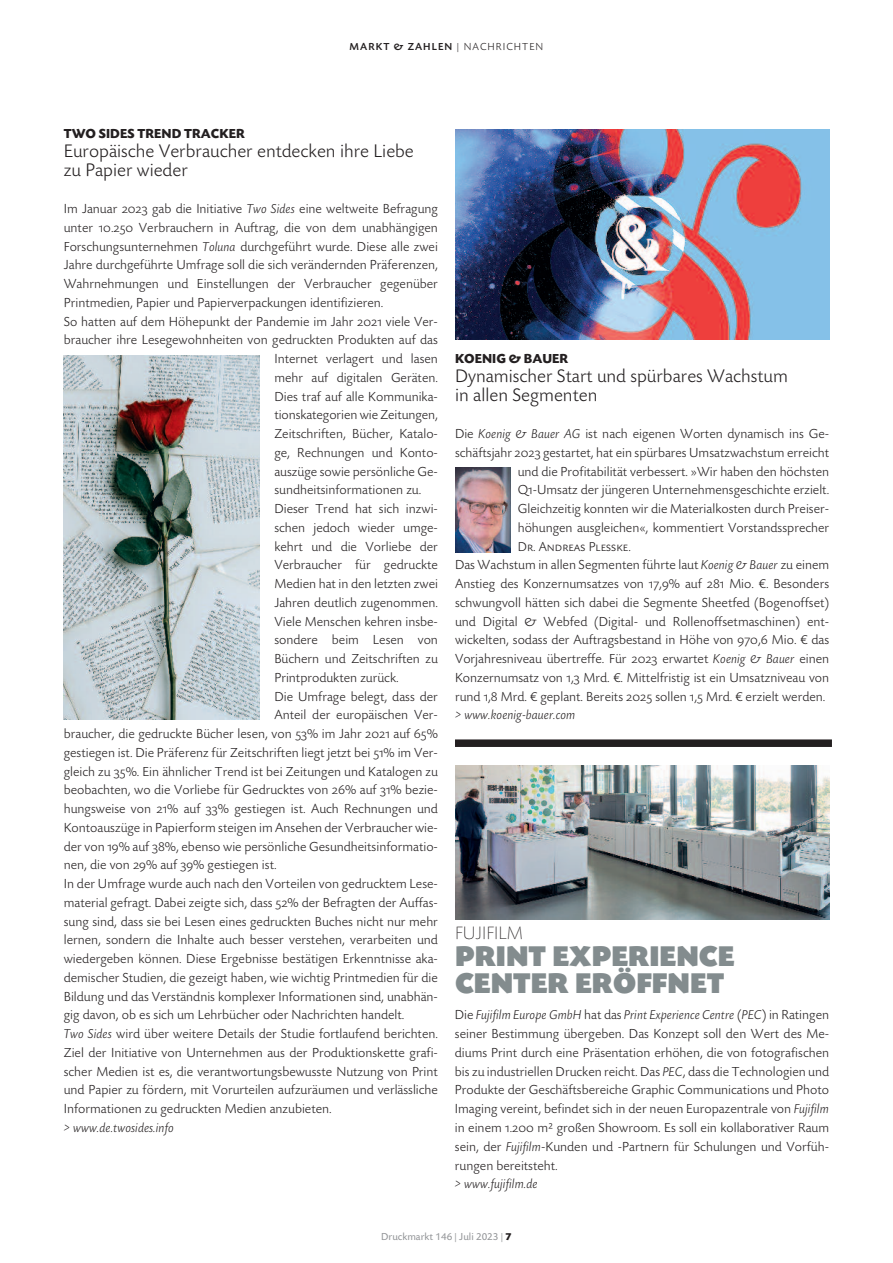
<style>
.page{position:relative;width:893px;height:1263px;background:#fff}
.page>*{position:absolute;margin:0;border:0;box-sizing:border-box;transform-origin:0 0}
.t1{font:30px/27px "Today SB Ultra";color:#838c8e}
.t2{font:300 18.75px/18.8px "Today SB";color:#231f20}
.t3{font:300 expanded 18.75px "Today SB";color:#231f20}
.t4{font:300 13.5px/18.8px "Today SB";color:#231f20;text-align:right}
.t5{font:italic 300 13.5px "Today SB";color:#231f20}
.t6{font:700 13.5px "Today SB";color:#231f20}
.t7{font:13.5px "Today SB Caps Lig";color:#231f20}
.t8{font:500 10.5px "Today SB";letter-spacing:.1em;color:#231f20}
.t9{font:10.5px "Today SB";color:#939598}
.s1{font-weight:300}
.s2{font-family:"Today SB Caps Lig";font-weight:400}
.s3{font-style:italic}
.s4{font-weight:700;color:#231f20}
</style>
<div class="page">
<img style="left:64px;top:355px;width:195px;height:364px">
<img style="left:455px;top:129px;width:374px;height:210px">
<img style="left:455px;top:468px;width:55px;height:85px">
<img style="left:455px;top:765px;width:374px;height:154px">
<div style="left:455px;top:739px;width:377px;height:8px;background:#231f20"></div>
<p class="t8" style="left:350px;top:42px;width:195px">MARKT &amp; ZAHLEN <span class="s1">| NACHRICHTEN</span></p>
<p class="t6" style="left:64px;top:129px;width:183px">TWO SIDES TREND TRACKER</p>
<h2 class="t2" style="left:64px;top:143px;width:352px">Europäische Verbraucher entdecken ihre Liebe zu Papier wieder</h2>
<p class="t4" style="left:64px;top:201px;width:376px">Im Januar <span class="s2">2023</span> gab die Initiative <span class="s3">Two Sides</span> eine weltweite Befragung</p>
<p class="t4" style="left:64px;top:219px;width:376px">unter <span class="s2">10.250</span> Verbrauchern in Auftrag, die von dem unabhängigen</p>
<p class="t4" style="left:64px;top:238px;width:376px">Forschungsunternehmen <span class="s3">Toluna</span> durchgeführt wurde. Diese alle zwei</p>
<p class="t4" style="left:64px;top:257px;width:376px">Jahre durchgeführte Umfrage soll die sich verändernden Präferenzen,</p>
<p class="t4" style="left:64px;top:276px;width:376px">Wahrnehmungen und Einstellungen der Verbraucher gegenüber</p>
<p class="t4" style="left:64px;top:294px;width:321px">Printmedien, Papier und Papierverpackungen identifizieren.</p>
<p class="t4" style="left:64px;top:313px;width:376px">So hatten auf dem Höhepunkt der Pandemie im Jahr <span class="s2">2021</span> viele Ver-</p>
<p class="t4" style="left:64px;top:332px;width:376px">braucher ihre Lesegewohnheiten von gedruckten Produkten auf das</p>
<p class="t4" style="left:274px;top:351px;width:165px">Internet verlagert und lasen</p>
<p class="t4" style="left:274px;top:369px;width:165px">mehr auf digitalen Geräten.</p>
<p class="t4" style="left:274px;top:388px;width:165px">Dies traf auf alle Kommunika-</p>
<p class="t4" style="left:274px;top:407px;width:165px">tionskategorien wie Zeitungen,</p>
<p class="t4" style="left:274px;top:426px;width:165px">Zeitschriften, Bücher, Katalo-</p>
<p class="t4" style="left:274px;top:444px;width:165px">ge, Rechnungen und Konto-</p>
<p class="t4" style="left:274px;top:463px;width:165px">auszüge sowie persönliche Ge-</p>
<p class="t4" style="left:274px;top:482px;width:148px">sundheitsinformationen zu.</p>
<p class="t4" style="left:274px;top:501px;width:165px">Dieser Trend hat sich inzwi-</p>
<p class="t4" style="left:274px;top:519px;width:165px">schen jedoch wieder umge-</p>
<p class="t4" style="left:274px;top:538px;width:165px">kehrt und die Vorliebe der</p>
<p class="t4" style="left:274px;top:557px;width:165px">Verbraucher für gedruckte</p>
<p class="t4" style="left:274px;top:576px;width:165px">Medien hat in den letzten zwei</p>
<p class="t4" style="left:274px;top:594px;width:165px">Jahren deutlich zugenommen.</p>
<p class="t4" style="left:274px;top:613px;width:165px">Viele Menschen kehren insbe-</p>
<p class="t4" style="left:274px;top:632px;width:165px">sondere beim Lesen von</p>
<p class="t4" style="left:274px;top:651px;width:165px">Büchern und Zeitschriften zu</p>
<p class="t4" style="left:274px;top:669px;width:126px">Printprodukten zurück.</p>
<p class="t4" style="left:274px;top:688px;width:165px">Die Umfrage belegt, dass der</p>
<p class="t4" style="left:274px;top:707px;width:165px">Anteil der europäischen Ver-</p>
<p class="t4" style="left:64px;top:726px;width:376px">braucher, die gedruckte Bücher lesen, von <span class="s2">53</span>% im Jahr <span class="s2">2021</span> auf <span class="s2">65</span>%</p>
<p class="t4" style="left:64px;top:744px;width:376px">gestiegen ist. Die Präferenz für Zeitschriften liegt jetzt bei <span class="s2">51</span>% im Ver-</p>
<p class="t4" style="left:64px;top:763px;width:376px">gleich zu <span class="s2">35</span>%. Ein ähnlicher Trend ist bei Zeitungen und Katalogen zu</p>
<p class="t4" style="left:64px;top:782px;width:376px">beobachten, wo die Vorliebe für Gedrucktes von <span class="s2">26</span>% auf <span class="s2">31</span>% bezie-</p>
<p class="t4" style="left:64px;top:801px;width:376px">hungsweise von <span class="s2">21</span>% auf <span class="s2">33</span>% gestiegen ist. Auch Rechnungen und</p>
<p class="t4" style="left:64px;top:819px;width:376px">Kontoauszüge in Papierform steigen im Ansehen der Verbraucher wie-</p>
<p class="t4" style="left:64px;top:838px;width:376px">der von <span class="s2">19</span>% auf <span class="s2">38</span>%, ebenso wie persönliche Gesundheitsinformatio-</p>
<p class="t4" style="left:64px;top:857px;width:214px">nen, die von <span class="s2">29</span>% auf <span class="s2">39</span>% gestiegen ist.</p>
<p class="t4" style="left:64px;top:876px;width:376px">In der Umfrage wurde auch nach den Vorteilen von gedrucktem Lese-</p>
<p class="t4" style="left:64px;top:894px;width:376px">material gefragt. Dabei zeigte sich, dass <span class="s2">52</span>% der Befragten der Auffas-</p>
<p class="t4" style="left:64px;top:913px;width:376px">sung sind, dass sie bei Lesen eines gedruckten Buches nicht nur mehr</p>
<p class="t4" style="left:64px;top:932px;width:376px">lernen, sondern die Inhalte auch besser verstehen, verarbeiten und</p>
<p class="t4" style="left:64px;top:951px;width:376px">wiedergeben können. Diese Ergebnisse bestätigen Erkenntnisse aka-</p>
<p class="t4" style="left:64px;top:969px;width:376px">demischer Studien, die gezeigt haben, wie wichtig Printmedien für die</p>
<p class="t4" style="left:64px;top:988px;width:376px">Bildung und das Verständnis komplexer Informationen sind, unabhän-</p>
<p class="t4" style="left:64px;top:1007px;width:342px">gig davon, ob es sich um Lehrbücher oder Nachrichten handelt.</p>
<p class="t4" style="left:64px;top:1026px;width:376px"><span class="s3">Two Sides</span> wird über weitere Details der Studie fortlaufend berichten.</p>
<p class="t4" style="left:64px;top:1044px;width:376px">Ziel der Initiative von Unternehmen aus der Produktionskette grafi-</p>
<p class="t4" style="left:64px;top:1063px;width:376px">scher Medien ist es, die verantwortungsbewusste Nutzung von Print</p>
<p class="t4" style="left:64px;top:1082px;width:376px">und Papier zu fördern, mit Vorurteilen aufzuräumen und verlässliche</p>
<p class="t4" style="left:64px;top:1101px;width:269px">Informationen zu gedruckten Medien anzubieten.</p>
<p class="t5" style="left:64px;top:1119px;width:112px">&gt; www.de.twosides.info</p>
<p class="t6" style="left:455px;top:354px;width:115px">KOENIG &amp; BAUER</p>
<h2 class="t2" style="left:455px;top:368px;width:334px">Dynamischer Start und spürbares Wachstum in allen Segmenten</h2>
<p class="t4" style="left:455px;top:426px;width:376px">Die <span class="s3">Koenig &amp; Bauer AG</span> ist nach eigenen Worten dynamisch ins Ge&shy;schäftsjahr <span class="s2">2023</span> gestartet, hat ein spürbares Umsatzwachstum erreicht und die Profitabilität verbessert. »Wir haben den höchsten Q<span class="s2">1-</span>Umsatz der jüngeren Unternehmensgeschichte erzielt.<br>Gleichzeitig konnten wir die Materialkosten durch Preiser-<br>höhungen ausgleichen«, kommentiert Vorstandssprecher</p>
<p class="t7" style="left:518px;top:538px;width:115px">Dr. Andreas Pleßke.</p>
<p class="t4" style="left:455px;top:557px;width:376px;text-align:left">Das Wachstum in allen Segmenten führte laut <span class="s3">Koenig &amp; Bauer</span> zu einem Anstieg des Konzernumsatzes von <span class="s2">17,9</span>% auf <span class="s2">281</span> Mio. €. Besonders schwungvoll hätten sich dabei die Segmente Sheetfed (Bogenoffset) und Digital &amp; Webfed (Digital- und Rollenoffsetmaschinen) ent&shy;wickelten, sodass der Auftragsbestand in Höhe von <span class="s2">970,6</span> Mio. € das Vorjahresniveau übertreffe. Für <span class="s2">2023</span> erwartet <span class="s3">Koenig &amp; Bauer</span> einen Konzernumsatz von <span class="s2">1,3</span> Mrd. €. Mittelfristig ist ein Umsatzniveau von rund <span class="s2">1,8</span> Mrd. € geplant. Bereits <span class="s2">2025</span> sollen <span class="s2">1,5</span> Mrd. € erzielt werden. <span class="s3">&gt; www.koenig-bauer.com</span></p>
<h2 class="t3" style="left:455px;top:922px;width:70px">FUJIFILM</h2>
<h1 class="t1" style="left:455px;top:942px;width:281px">PRINT EXPERIENCE<br>CENTER ERÖFFNET</h1>
<p class="t4" style="left:455px;top:1007px;width:376px;text-align:justify">Die <span class="s3">Fujifilm Europe GmbH</span> hat das <span class="s3">Print Experience Centre</span> (<span class="s3">PEC</span>) in Ratingen seiner Bestimmung übergeben. Das Konzept soll den Wert des Me&shy;diums Print durch eine Präsentation erhöhen, die von fotografischen bis zu industriellen Drucken reicht. Das <span class="s3">PEC</span>, dass die Technologien und Produkte der Geschäftsbereiche Graphic Communications und Photo Imaging vereint, befindet sich in der neuen Europazentrale von <span class="s3">Fujifilm </span>in einem <span class="s2">1.200</span> m² großen Showroom. Es soll ein kollaborativer Raum sein, der <span class="s3">Fujifilm</span>-Kunden und -Partnern für Schulungen und Vorfüh&shy;rungen bereitsteht.</p>
<p class="t5" style="left:455px;top:1176px;width:84px">&gt; www.fujifilm.de</p>
<p class="t9" style="left:381px;top:1233px;width:132px">Druckmarkt 146 | Juli 2023 | <span class="s4">7</span></p>
</div>
